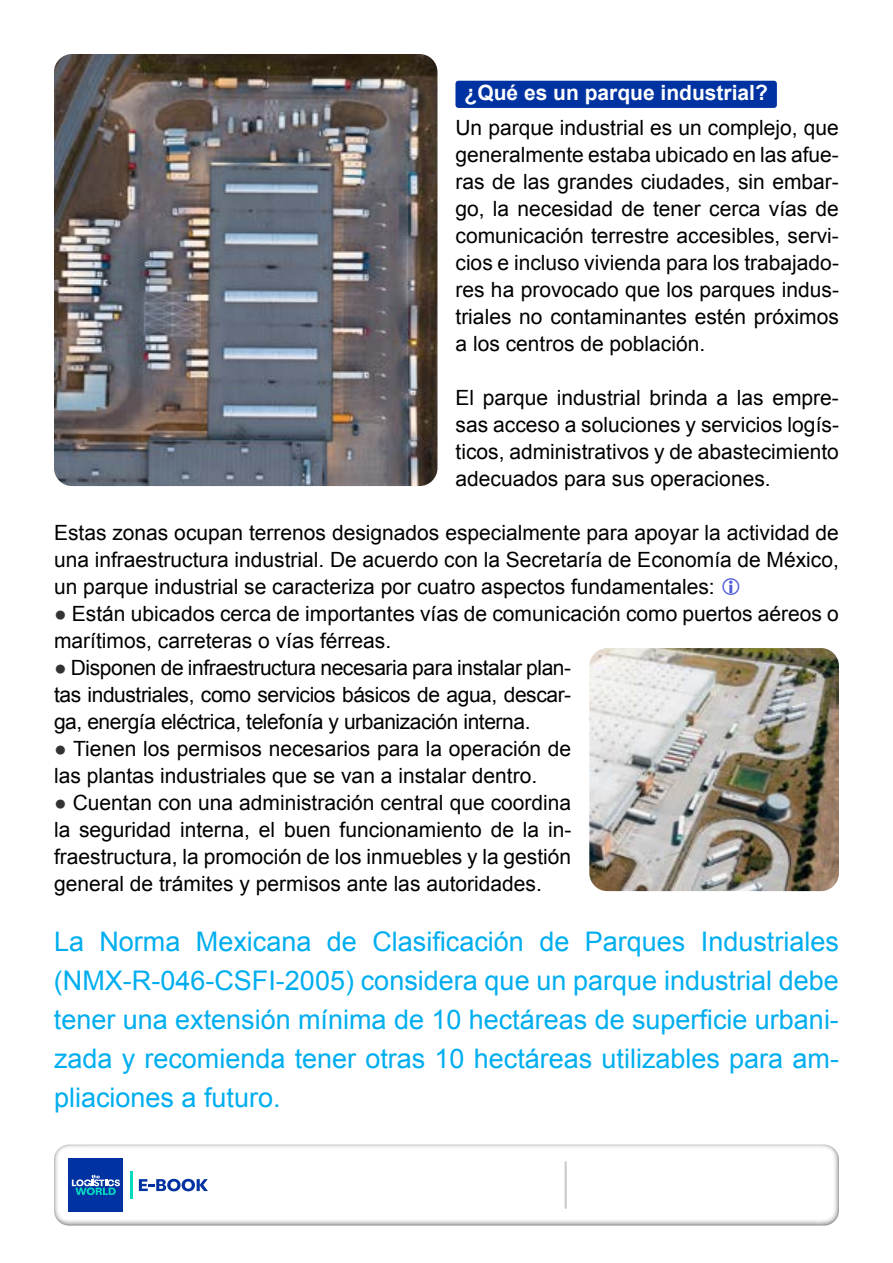
<style>
.page{position:relative;width:893px;height:1263px;background:#fff}
.page>*{position:absolute;margin:0;border:0;box-sizing:border-box;transform-origin:0 0}
.t1{font:27px/39px "Arial";color:#00aeef;text-align:justify}
.t2{font:21px/27px "Arial";color:#000;text-align:justify}
.t3{font:700 21px "Arial";color:#fff}
.s1{font-weight:700;color:#333}
</style>
<div class="page">
<div style="left:42px;top:1143px;width:810px;height:93px;background:#000;opacity:.75"></div>
<div style="left:69px;top:1158px;width:54px;height:54px;background:#0033a1"></div>
<svg style="left:72px;top:1174px;width:48px;height:21px"></svg>
<hr style="left:130px;top:1171px;width:3px;height:28px;background:#03dbc0">
<svg style="left:139px;top:1179px;width:69px;height:12px"></svg>
<hr style="left:564px;top:1162px;width:3px;height:46px;background:#ccc">
<img style="left:54px;top:54px;width:383px;height:432px">
<img style="left:589px;top:648px;width:250px;height:243px">
<div style="left:455px;top:81px;width:322px;height:27px;background:#0033a1;border-radius:3px"></div>
<p class="t3" style="left:464px;top:79px;width:305px">¿Qué es un parque industrial?</p>
<p class="t2" style="left:455px;top:114px;width:385px">Un parque industrial es un complejo, que generalmente estaba ubicado en las afue&shy;ras de las grandes ciudades, sin embar&shy;go, la necesidad de tener cerca vías de comunicación terrestre accesibles, servi&shy;cios e incluso vivienda para los trabajado&shy;res ha provocado que los parques indus&shy;triales no contaminantes estén próximos a los centros de población.</p>
<p class="t2" style="left:455px;top:384px;width:385px">El parque industrial brinda a las empre&shy;sas acceso a soluciones y servicios logís&shy;ticos, administrativos y de abastecimiento adecuados para sus operaciones.</p>
<p class="t2" style="left:54px;top:519px;width:786px">Estas zonas ocupan terrenos designados especialmente para apoyar la actividad de una infraestructura industrial. De acuerdo con la Secretaría de Economía de México, un parque industrial se caracteriza por cuatro aspectos fundamentales:</p>
<p class="t2" style="left:54px;top:600px;width:786px"><span class="s1">●</span> Están ubicados cerca de importantes vías de comunicación como puertos aéreos o</p>
<p class="t2" style="left:54px;top:627px;width:339px">marítimos, carreteras o vías férreas.</p>
<p class="t2" style="left:54px;top:654px;width:519px"><span class="s1">●</span> Disponen de infraestructura necesaria para instalar plan&shy;tas industriales, como servicios básicos de agua, descar&shy;ga, energía eléctrica, telefonía y urbanización interna.</p>
<p class="t2" style="left:54px;top:735px;width:519px"><span class="s1">●</span> Tienen los permisos necesarios para la operación de las plantas industriales que se van a instalar dentro.</p>
<p class="t2" style="left:54px;top:789px;width:519px"><span class="s1">●</span> Cuentan con una administración central que coordina la seguridad interna, el buen funcionamiento de la in&shy;fraestructura, la promoción de los inmuebles y la gestión general de trámites y permisos ante las autoridades.</p>
<p class="t1" style="left:54px;top:923px;width:786px">La Norma Mexicana de Clasificación de Parques Industriales (NMX-R-046-CSFI-2005) considera que un parque industrial debe tener una extensión mínima de 10 hectáreas de superficie urbani&shy;zada y recomienda tener otras 10 hectáreas utilizables para am&shy;pliaciones a futuro.</p>
</div>
